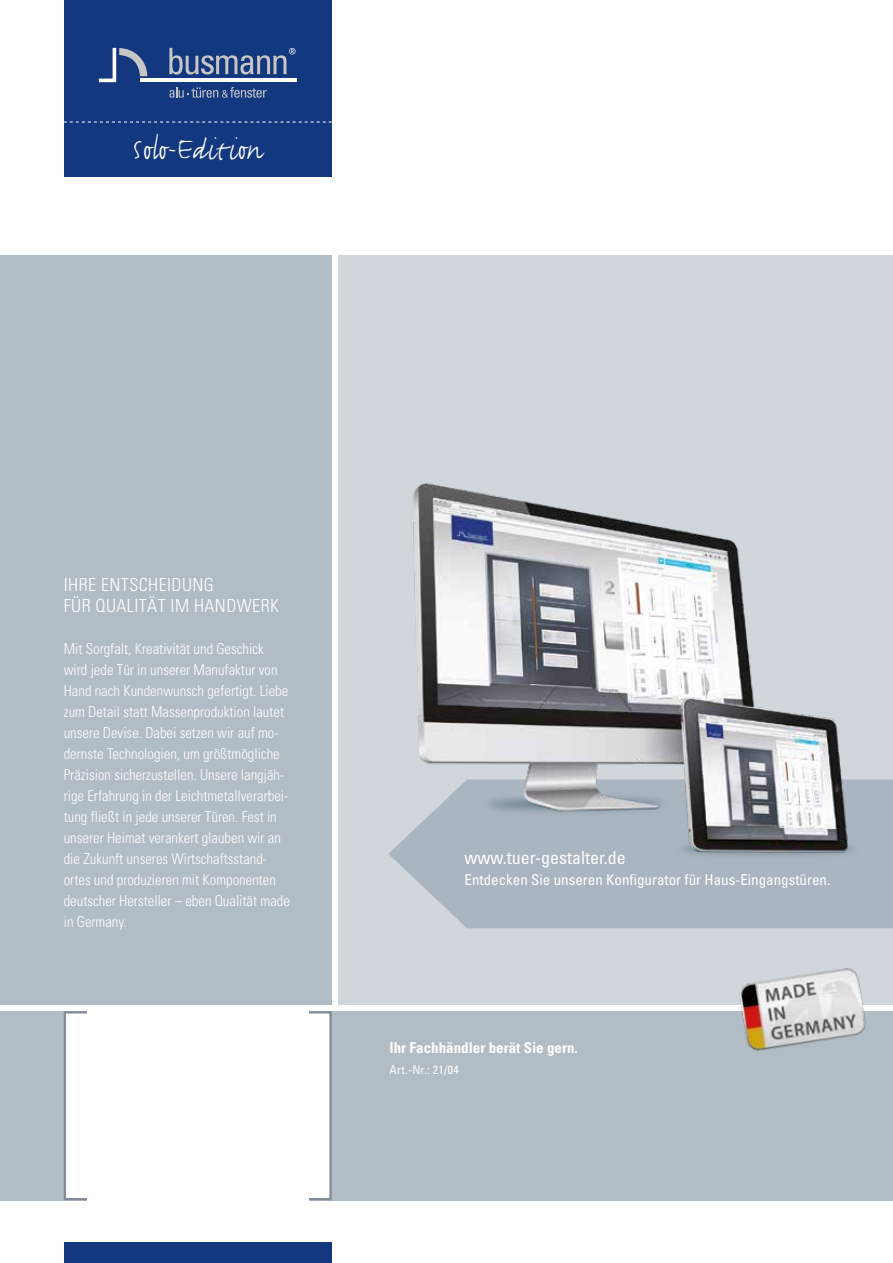
<style>
.page{position:relative;width:893px;height:1263px;background:#fff}
.page>*{position:absolute;margin:0;border:0;box-sizing:border-box;transform-origin:0 0}
.t1{font:36px "FF Justlefthand";color:#fff}
.t2{font:300 condensed 18px/21px "Univers";letter-spacing:.025em;color:#fff}
.t3{font:condensed 18px "Univers";color:#fff}
.t4{font:300 condensed 15px/21px "Univers";color:#fff}
.t5{font:condensed 15px "Univers";color:#fff}
.t6{font:700 condensed 15px "Univers";color:#fff}
.t7{font:condensed 12px "Univers";letter-spacing:.025em;color:#fff}
</style>
<div class="page">
<div style="left:64px;top:0;width:268px;height:176px;background:#14387f"></div>
<hr style="left:140px;top:79px;width:157px;height:3px;background:#fff">
<svg style="left:99px;top:48px;width:48px;height:34px"></svg>
<svg style="left:169px;top:87px;width:98px;height:11px"></svg>
<svg style="left:169px;top:48px;width:127px;height:26px"></svg>
<svg style="left:64px;top:122px;width:268px;height:1px"></svg>
<div style="left:64px;top:1242px;width:268px;height:21px;background:#14387f"></div>
<div style="left:338px;top:255px;width:555px;height:750px;background:#d1d6dc"></div>
<div style="left:0;top:1011px;width:893px;height:189px;background:#b2bcc5"></div>
<div style="left:64px;top:1011px;width:268px;height:189px;background:#fff;border:2px solid #838b96"></div>
<div style="left:87px;top:1008px;width:221px;height:196px;background:#fff"></div>
<img style="left:739px;top:968px;width:127px;height:83px">
<div style="left:0;top:255px;width:332px;height:750px;background:#b2bcc5"></div>
<svg style="left:389px;top:779px;width:504px;height:149px;background:#aeb8c3"></svg>
<img style="left:390px;top:482px;width:488px;height:384px">
<h1 class="t1" style="left:132px;top:126px;width:131px">Solo-Edition</h1>
<p class="t2" style="left:64px;top:574px;width:217px">IHRE ENTSCHEIDUNG<br>FÜR QUALITÄT IM HANDWERK</p>
<p class="t4" style="left:64px;top:638px;width:228px">Mit Sorgfalt, Kreativität und Geschick wird jede Tür in unserer Manufaktur von Hand nach Kundenwunsch gefertigt. Liebe zum Detail statt Massenproduktion lautet unsere Devise. Dabei setzen wir auf mo&shy;dernste Technologien, um größtmögliche Präzision sicherzustellen. Unsere langjäh&shy;rige Erfahrung in der Leichtmetallverarbei&shy;tung fließt in jede unserer Türen. Fest in unserer Heimat verankert glauben wir an die Zukunft unseres Wirtschaftsstand&shy;ortes und produzieren mit Komponenten deutscher Hersteller – eben Qualität made in Germany.</p>
<p class="t3" style="left:465px;top:846px;width:163px">www.tuer-gestalter.de</p>
<p class="t5" style="left:465px;top:870px;width:367px">Entdecken Sie unseren Konfigurator für Haus-Eingangstüren.</p>
<p class="t6" style="left:389px;top:1039px;width:190px">Ihr Fachhändler berät Sie gern.</p>
<p class="t7" style="left:389px;top:1062px;width:71px">Art.-Nr.: 21/04</p>
</div>
